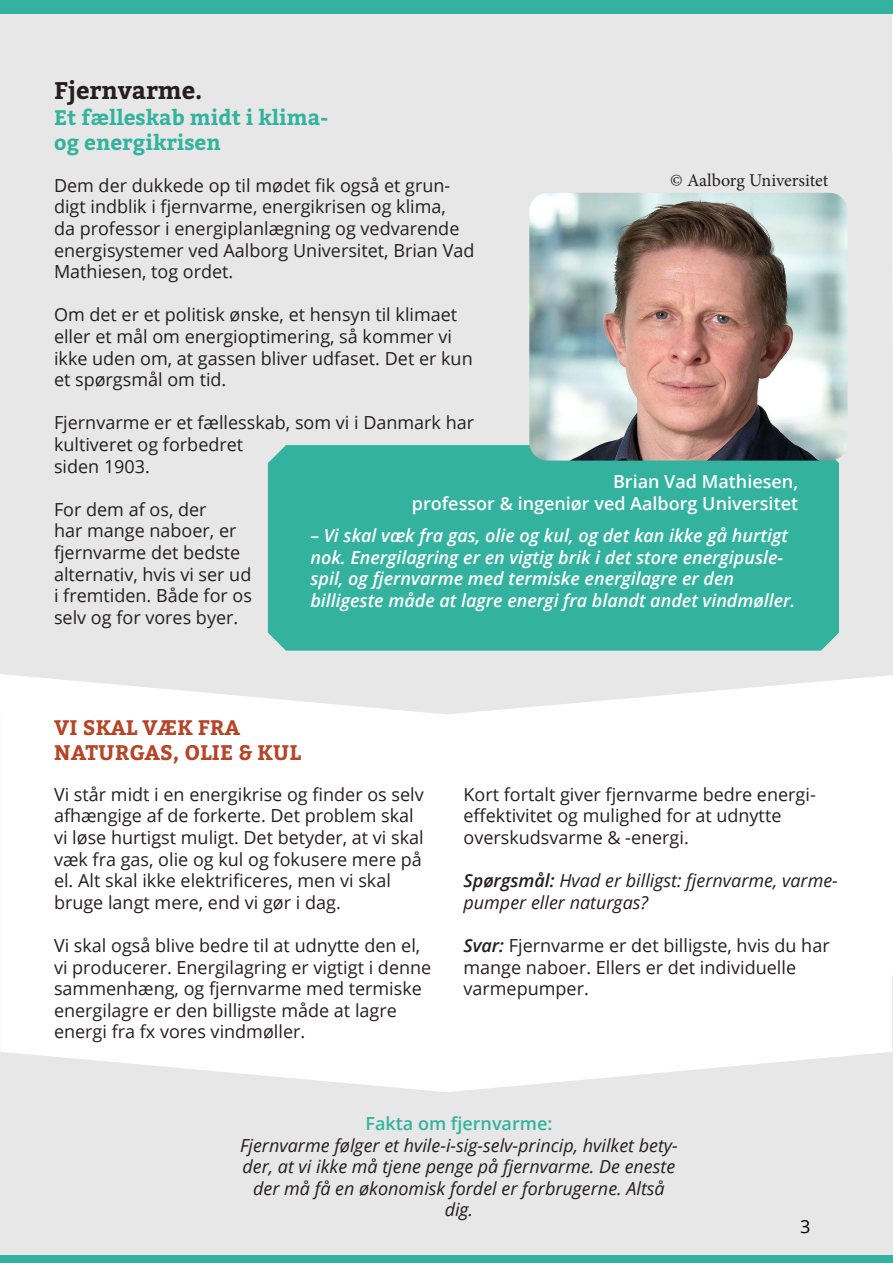
<style>
.page{position:relative;width:893px;height:1263px;background:#fff}
.page>*{position:absolute;margin:0;border:0;box-sizing:border-box;transform-origin:0 0}
.t1{font:700 24px "Bitter";color:#231f20}
.t2{font:700 21px/25.2px "Bitter";color:#33b39f}
.t3{font:700 21px/25.2px "Bitter";letter-spacing:.01em;color:#b74426}
.t4{font:18px/21.6px "Open Sans";color:#231f20}
.t5{font:italic 18px/21.6px "Open Sans";color:#231f20}
.t6{font:italic 600 18px/21.6px "Open Sans";color:#fff}
.t7{font:600 18px/21.6px "Open Sans";color:#fff;text-align:right}
.t8{font:18px "Minion Pro";letter-spacing:-.005em;color:#231f20}
.t9{font:18px "Open Sans";color:#000}
.s1{font-weight:600}
.s2{font-weight:600;font-style:italic}
.s3{font-weight:600;font-style:normal;color:#33b39f}
</style>
<div class="page">
<div style="left:0;top:976px;width:893px;height:287px;background:#e6e7e6"></div>
<svg style="left:0;top:976px;width:892px;height:116px;fill:#fff"></svg>
<div style="left:0;top:14px;width:893px;height:700px;background:#e6e7e6"></div>
<div style="left:268px;top:445px;width:571px;height:206px;background:#33b39f"></div>
<img style="left:529px;top:193px;width:319px;height:268px">
<div style="left:0;top:0;width:893px;height:14px;background:#33b39f"></div>
<div style="left:1px;top:1256px;width:892px;height:7px;background:#33b39f"></div>
<p class="t1" style="left:54px;top:75px;width:150px">Fjernvarme.</p>
<p class="t2" style="left:54px;top:105px;width:276px">Et fælleskab midt i klima&shy;og energikrisen</p>
<p class="t8" style="left:670px;top:168px;width:159px">© Aalborg Universitet</p>
<p class="t4" style="left:54px;top:174px;width:422px">Dem der dukkede op til mødet fik også et grun&shy;digt indblik i fjernvarme, energikrisen og klima,<br>da professor i energiplanlægning og vedvarende energisystemer ved Aalborg Universitet, Brian Vad Mathiesen, tog ordet.</p>
<p class="t4" style="left:54px;top:304px;width:420px">Om det er et politisk ønske, et hensyn til klimaet eller et mål om energioptimering, så kommer vi ikke uden om, at gassen bliver udfaset. Det er kun et spørgsmål om tid.</p>
<p class="t4" style="left:54px;top:412px;width:422px">Fjernvarme er et fællesskab, som vi i Danmark har kultiveret og forbedret<br>siden 1903.</p>
<p class="t4" style="left:54px;top:498px;width:200px">For dem af os, der<br>har mange naboer, er fjernvarme det bedste alternativ, hvis vi ser ud i fremtiden. Både for os selv og for vores byer.</p>
<p class="t7" style="left:412px;top:470px;width:388px">Brian Vad Mathiesen,<br>professor &amp; ingeniør ved Aalborg Universitet</p>
<p class="t6" style="left:310px;top:524px;width:486px">– Vi skal væk fra gas, olie og kul, og det kan ikke gå hurtigt nok. Energilagring er en vigtig brik i det store energipusle&shy;spil, og fjernvarme med termiske energilagre er den billigeste måde at lagre energi fra blandt andet vindmøller.</p>
<p class="t3" style="left:54px;top:715px;width:248px">VI SKAL VÆK FRA<br>NATURGAS, OLIE &amp; KUL</p>
<p class="t4" style="left:54px;top:783px;width:371px">Vi står midt i en energikrise og finder os selv afhængige af de forkerte. Det problem skal vi løse hurtigst muligt. Det betyder, at vi skal væk fra gas, olie og kul og fokusere mere på el. Alt skal ikke elektrificeres, men vi skal bruge langt mere, end vi gør i dag.</p>
<p class="t4" style="left:54px;top:934px;width:379px">Vi skal også blive bedre til at udnytte den el, vi producerer. Energilagring er vigtigt i denne sammenhæng, og fjernvarme med termiske energilagre er den billigste måde at lagre energi fra fx vores vindmøller.</p>
<p class="t4" style="left:463px;top:783px;width:354px">Kort fortalt giver fjernvarme bedre energi-</p>
<p class="t4" style="left:463px;top:805px;width:319px">effektivitet og mulighed for at udnytte overskudsvarme &amp; -energi.</p>
<p class="t5" style="left:463px;top:869px;width:376px"><span class="s1">Spørgsmål:</span> Hvad er billigst: fjernvarme, varme&shy;pumper eller naturgas?</p>
<p class="t4" style="left:463px;top:934px;width:368px"><span class="s2">Svar:</span> Fjernvarme er det billigste, hvis du har mange naboer. Ellers er det individuelle varmepumper.</p>
<p class="t5" style="left:240px;top:1112px;width:439px;text-align:center"><span class="s3">Fakta om fjernvarme:<br></span>Fjernvarme følger et hvile-i-sig-selv-princip, hvilket bety&shy;der, at vi ikke må tjene penge på fjernvarme. De eneste der må få en økonomisk fordel er forbrugerne. Altså dig.</p>
<p class="t9" style="left:800px;top:1214px;width:12px">3</p>
</div>
